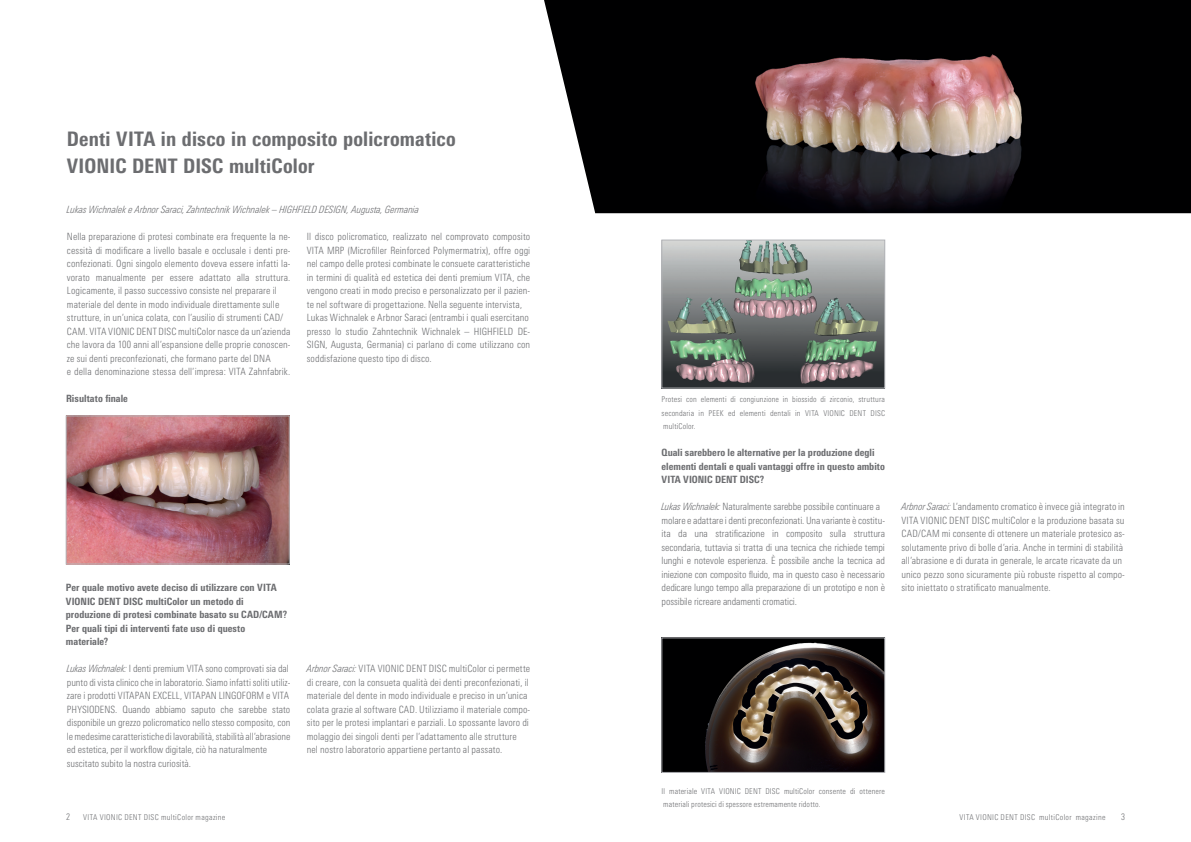
<style>
.page{position:relative;width:1191px;height:842px;background:#fff}
.page>*{position:absolute;margin:0;border:0;box-sizing:border-box;transform-origin:0 0}
.t1{font:800 condensed 20px/27px "Univers Next Pro";letter-spacing:.01em;color:#6c6d70}
.t2{font:300 condensed 10px/13.5px "Univers Next Pro";letter-spacing:.005em;color:#6c6d70}
.t3{font:800 condensed 10px/13.5px "Univers Next Pro";letter-spacing:.005em;color:#6c6d70}
.t4{font:italic 300 condensed 10px "Univers Next Pro";color:#6c6d70}
.t5{font:300 condensed 9px "Univers Next Pro";color:#6c6d70}
.t6{font:300 condensed 8px/13.5px "Univers Next Pro";letter-spacing:.02em;color:#6c6d70;text-align:justify}
.t7{font:300 condensed 8px "Univers Next Pro";letter-spacing:.04em;color:#6c6d70}
.s1{font-style:italic}
</style>
<div class="page">
<img style="left:68px;top:418px;width:219px;height:144px">
<div style="left:66px;top:416px;width:223px;height:148px;border:1px solid #b2b3b7"></div>
<img style="left:663px;top:242px;width:220px;height:144px">
<div style="left:661px;top:240px;width:224px;height:148px;border:1px solid #b2b3b7"></div>
<img style="left:663px;top:640px;width:220px;height:131px">
<div style="left:661px;top:638px;width:224px;height:135px;border:1px solid #b2b3b7"></div>
<img style="left:544px;top:0;width:647px;height:213px">
<h1 class="t1" style="left:67px;top:125px;width:390px">Denti VITA in disco in composito policromatico<br>VIONIC DENT DISC multiColor</h1>
<p class="t4" style="left:67px;top:204px;width:354px">Lukas Wichnalek e Arbnor Saraci, Zahntechnik Wichnalek – HIGHFIELD DESIGN, Augusta, Germania</p>
<p class="t2" style="left:67px;top:230px;width:225px">Nella preparazione di protesi combinate era frequente la ne&shy;cessità di modificare a livello basale e occlusale i denti pre&shy;confezionati. Ogni singolo elemento doveva essere infatti la&shy;vorato manualmente per essere adattato alla struttura.<br>Logicamente, il passo successivo consiste nel preparare il materiale del dente in modo individuale direttamente sulle strutture, in un‘unica colata, con l‘ausilio di strumenti CAD/ CAM. VITA VIONIC DENT DISC multiColor nasce da un‘azienda che lavora da 100 anni all‘espansione delle proprie conoscen&shy;ze sui denti preconfezionati, che formano parte del DNA<br>e della denominazione stessa dell‘impresa: VITA Zahnfabrik.</p>
<p class="t2" style="left:307px;top:230px;width:225px">Il disco policromatico, realizzato nel comprovato composito VITA MRP (Microfiller Reinforced Polymermatrix), offre oggi nel campo delle protesi combinate le consuete caratteristiche in termini di qualità ed estetica dei denti premium VITA, che vengono creati in modo preciso e personalizzato per il pazien&shy;te nel software di progettazione. Nella seguente intervista, Lukas Wichnalek e Arbnor Saraci (entrambi i quali esercitano presso lo studio Zahntechnik Wichnalek – HIGHFIELD DE-SIGN, Augusta, Germania) ci parlano di come utilizzano con soddisfazione questo tipo di disco.</p>
<p class="t3" style="left:66px;top:392px;width:63px">Risultato finale</p>
<p class="t3" style="left:66px;top:581px;width:223px">Per quale motivo avete deciso di utilizzare con VITA VIONIC DENT DISC multiColor un metodo di produzione di protesi combinate basato su CAD/CAM?<br>Per quali tipi di interventi fate uso di questo materiale?</p>
<p class="t2" style="left:67px;top:662px;width:225px"><span class="s1">Lukas Wichnalek:</span> I denti premium VITA sono comprovati sia dal punto di vista clinico che in laboratorio. Siamo infatti soliti utiliz&shy;zare i prodotti VITAPAN EXCELL, VITAPAN LINGOFORM e VITA PHYSIODENS. Quando abbiamo saputo che sarebbe stato disponibile un grezzo policromatico nello stesso composito, con le medesime caratteristiche di lavorabilità, stabilità all‘abrasione ed estetica, per il workflow digitale, ciò ha naturalmente suscitato subito la nostra curiosità.</p>
<p class="t2" style="left:307px;top:662px;width:225px"><span class="s1">Arbnor Saraci:</span> VITA VIONIC DENT DISC multiColor ci permette di creare, con la consueta qualità dei denti preconfezionati, il materiale del dente in modo individuale e preciso in un‘unica colata grazie al software CAD. Utilizziamo il materiale compo&shy;sito per le protesi implantari e parziali. Lo spossante lavoro di molaggio dei singoli denti per l‘adattamento alle strutture nel nostro laboratorio appartiene pertanto al passato.</p>
<p class="t6" style="left:661px;top:393px;width:225px">Protesi con elementi di congiunzione in biossido di zirconio, struttura secondaria in PEEK ed elementi dentali in VITA VIONIC DENT DISC multiColor.</p>
<p class="t3" style="left:661px;top:446px;width:225px">Quali sarebbero le alternative per la produzione degli elementi dentali e quali vantaggi offre in questo ambito<br>VITA VIONIC DENT DISC?</p>
<p class="t2" style="left:661px;top:500px;width:225px"><span class="s1">Lukas Wichnalek:</span> Naturalmente sarebbe possibile continuare a molare e adattare i denti preconfezionati. Una variante è costitu&shy;ita da una stratificazione in composito sulla struttura secondaria, tuttavia si tratta di una tecnica che richiede tempi lunghi e notevole esperienza. È possibile anche la tecnica ad iniezione con composito fluido, ma in questo caso è necessario dedicare lungo tempo alla preparazione di un prototipo e non è possibile ricreare andamenti cromatici.</p>
<p class="t2" style="left:901px;top:500px;width:225px"><span class="s1">Arbnor Saraci:</span> L‘andamento cromatico è invece già integrato in VITA VIONIC DENT DISC multiColor e la produzione basata su CAD/CAM mi consente di ottenere un materiale protesico as&shy;solutamente privo di bolle d‘aria. Anche in termini di stabilità all‘abrasione e di durata in generale, le arcate ricavate da un unico pezzo sono sicuramente più robuste rispetto al compo&shy;sito iniettato o stratificato manualmente.</p>
<p class="t6" style="left:661px;top:784px;width:225px">Il materiale VITA VIONIC DENT DISC multiColor consente di ottenere materiali protesici di spessore estremamente ridotto.</p>
<p class="t5" style="left:66px;top:812px;width:5px">2</p>
<p class="t7" style="left:83px;top:813px;width:144px">VITA VIONIC DENT DISC multiColor magazine</p>
<p class="t7" style="left:959px;top:812px;width:148px">VITA VIONIC DENT DISC multiColor magazine</p>
<p class="t5" style="left:1121px;top:812px;width:5px">3</p>
</div>
